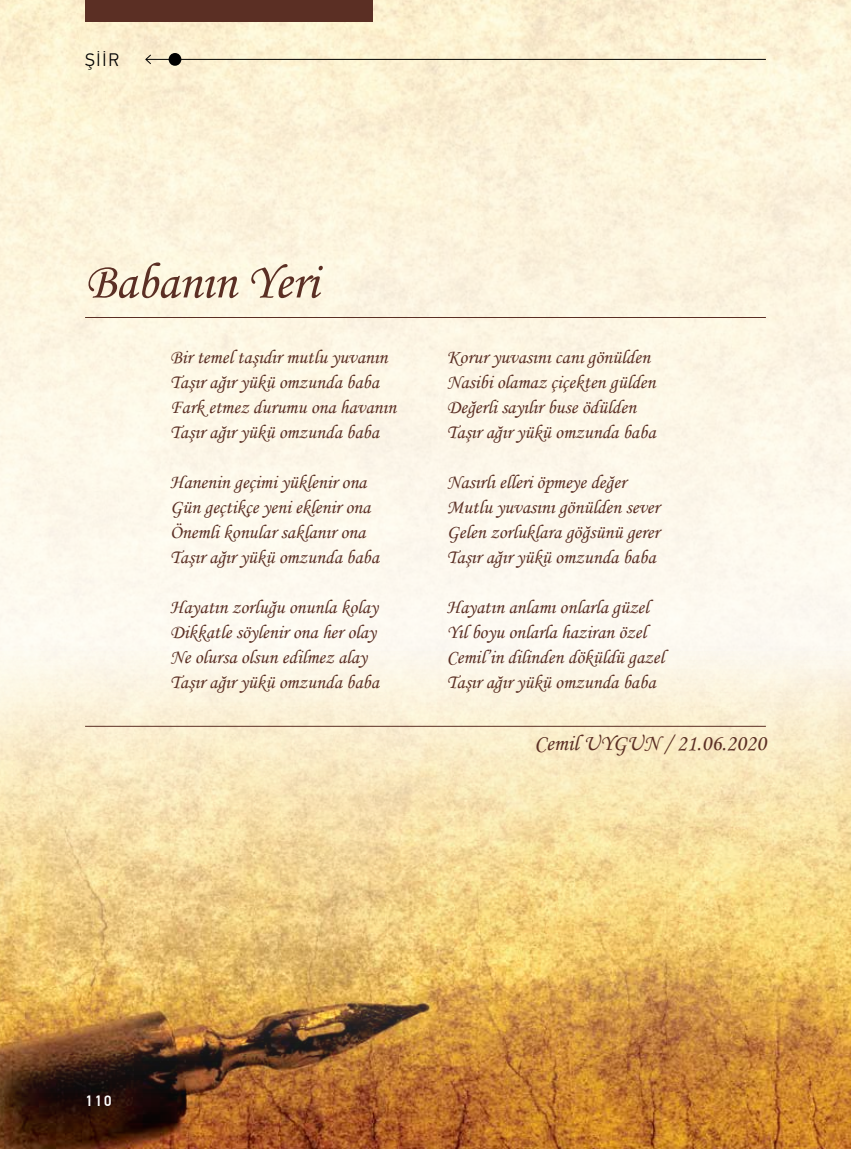
<style>
.page{position:relative;width:851px;height:1149px;background:#fff}
.page>*{position:absolute;margin:0;border:0;box-sizing:border-box;transform-origin:0 0}
.t1{font:51px "Monotype Corsiva";letter-spacing:-.01em;color:#5b2f24}
.t2{font:22.5px "Monotype Corsiva";color:#5b2f24}
.t3{font:19.5px/25px "Monotype Corsiva";color:#5b2f24}
.t4{font:300 18px "PF Din Text Pro";color:#000}
.t5{font:500 15px "PF Din Text Pro";color:#fff}
</style>
<div class="page">
<img style="left:0;top:991px;width:850px;height:157px">
<img style="left:0;top:0;width:850px;height:991px">
<div style="left:85px;top:0;width:288px;height:21px;background:#5b2f24"></div>
<div style="left:168px;top:53px;width:13px;height:13px;background:#000;border-radius:50%"></div>
<hr style="left:146px;top:59px;width:619px;height:1px;background:#000">
<svg style="left:145px;top:54px;width:6px;height:10px"></svg>
<hr style="left:85px;top:317px;width:680px;height:1px;background:#5b2f24">
<hr style="left:85px;top:725px;width:680px;height:1px;background:#5b2f24">
<p class="t4" style="left:85px;top:50px;width:35px">ŞİİR</p>
<h1 class="t1" style="left:85px;top:251px;width:235px">Babanın Yeri</h1>
<p class="t3" style="left:170px;top:344px;width:227px">Bir temel taşıdır mutlu yuvanın<br>Taşır ağır yükü omzunda baba<br>Fark etmez durumu ona havanın<br>Taşır ağır yükü omzunda baba</p>
<p class="t3" style="left:170px;top:469px;width:210px">Hanenin geçimi yüklenir ona<br>Gün geçtikçe yeni eklenir ona<br>Önemli konular saklanır ona<br>Taşır ağır yükü omzunda baba</p>
<p class="t3" style="left:170px;top:594px;width:210px">Hayatın zorluğu onunla kolay<br>Dikkatle söylenir ona her olay<br>Ne olursa olsun edilmez alay<br>Taşır ağır yükü omzunda baba</p>
<p class="t3" style="left:446px;top:344px;width:210px">Korur yuvasını canı gönülden<br>Nasibi olamaz çiçekten gülden<br>Değerli sayılır buse ödülden<br>Taşır ağır yükü omzunda baba</p>
<p class="t3" style="left:446px;top:469px;width:214px">Nasırlı elleri öpmeye değer<br>Mutlu yuvasını gönülden sever<br>Gelen zorluklara göğsünü gerer<br>Taşır ağır yükü omzunda baba</p>
<p class="t3" style="left:446px;top:594px;width:219px">Hayatın anlamı onlarla güzel<br>Yıl boyu onlarla haziran özel<br>Cemil’in dilinden döküldü gazel<br>Taşır ağır yükü omzunda baba</p>
<p class="t2" style="left:534px;top:728px;width:233px">Cemil UYGUN / 21.06.2020</p>
<p class="t5" style="left:85px;top:1091px;width:28px">110</p>
</div>
